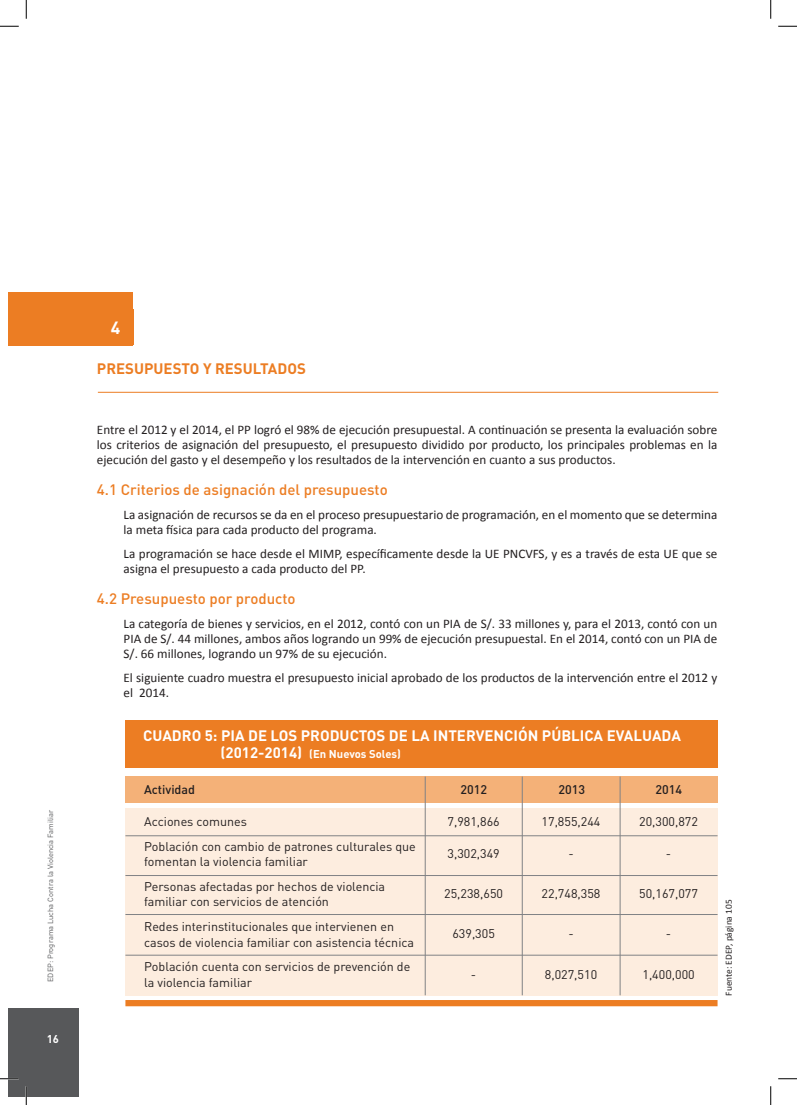
<style>
.page{position:relative;width:797px;height:1105px;background:#fff}
.page>*{position:absolute;margin:0;border:0;box-sizing:border-box;transform-origin:0 0}
.t1{font:700 17.5px "DIN Pro";color:#fff}
.t2{font:500 15px "DIN Pro";color:#ec7d23}
.t3{font:700 15px "DIN Pro";color:#fff}
.t4{font:700 15px "DIN Pro";color:#ec7d23}
.t5{font:13.12px/15px "Calibri";color:#231f20}
.t6{font:12.5px/24.5px "DIN Pro";color:#231f20}
.t7{font:500 12.5px "DIN Pro";color:#231f20}
.t8{font:700 11.25px "DIN Pro";color:#fff}
.t9{font:9.38px "Calibri";color:#231f20}
.t10{font:7.5px "DIN Pro";color:#57585a}
.s1{font-size:15px}
</style>
<div class="page">
<div style="left:9px;top:1008px;width:70px;height:88px;background:#57585a"></div>
<div style="left:9px;top:292px;width:124px;height:53px;background:#ec7d23"></div>
<hr style="left:98px;top:392px;width:620px;height:1px;background:#ec7d23">
<div style="left:125px;top:776px;width:592px;height:27px;background:#f4b178"></div>
<div style="left:125px;top:808px;width:592px;height:187px;background:#fdeddf"></div>
<hr style="left:425px;top:776px;width:1px;height:219px;background:#808285">
<hr style="left:522px;top:776px;width:1px;height:219px;background:#808285">
<hr style="left:619px;top:776px;width:1px;height:219px;background:#808285">
<hr style="left:125px;top:835px;width:592px;height:1px;background:#808285">
<hr style="left:125px;top:875px;width:592px;height:1px;background:#808285">
<hr style="left:125px;top:914px;width:592px;height:1px;background:#808285">
<hr style="left:125px;top:955px;width:592px;height:1px;background:#808285">
<div style="left:125px;top:720px;width:593px;height:48px;background:#ec7d23"></div>
<div style="left:125px;top:1000px;width:592px;height:6px;background:#ec7d23"></div>
<svg style="left:0;top:25px;width:19px;height:2px"></svg>
<svg style="left:778px;top:25px;width:19px;height:2px"></svg>
<svg style="left:0;top:1078px;width:18px;height:1px"></svg>
<svg style="left:778px;top:1078px;width:19px;height:1px"></svg>
<svg style="left:25px;top:0;width:2px;height:19px"></svg>
<svg style="left:25px;top:1086px;width:2px;height:19px"></svg>
<svg style="left:770px;top:0;width:1px;height:19px"></svg>
<svg style="left:770px;top:1086px;width:1px;height:19px"></svg>
<p class="t10" style="left:45px;top:982px;width:173px;rotate:-90deg">EDEP: Programa Lucha Contra la Violencia Familiar</p>
<p class="t8" style="left:47px;top:1031px;width:14px">16</p>
<h1 class="t1" style="left:111px;top:316px;width:11px">4</h1>
<p class="t4" style="left:97px;top:359px;width:210px">PRESUPUESTO Y RESULTADOS</p>
<p class="t5" style="left:97px;top:421px;width:622px;text-align:justify">Entre el 2012 y el 2014, el PP logró el 98% de ejecución presupuestal. A continuación se presenta la evaluación sobre los criterios de asignación del presupuesto, el presupuesto dividido por producto, los principales problemas en la ejecución del gasto y el desempeño y los resultados de la intervención en cuanto a sus productos.</p>
<p class="t2" style="left:97px;top:479px;width:292px">4. 1 Criterios de asignación del presupuesto</p>
<p class="t5" style="left:124px;top:506px;width:595px">La asignación de recursos se da en el proceso presupuestario de programación, en el momento que se determina la meta física para cada producto del programa.</p>
<p class="t5" style="left:124px;top:545px;width:595px">La programación se hace desde el MIMP, específicamente desde la UE PNCVFS, y es a través de esta UE que se asigna el presupuesto a cada producto del PP.</p>
<p class="t2" style="left:97px;top:588px;width:200px">4.2 Presupuesto por producto</p>
<p class="t5" style="left:124px;top:615px;width:595px;text-align:justify">La categoría de bienes y servicios, en el 2012, contó con un PIA de S/. 33 millones y, para el 2013, contó con un PIA de S/. 44 millones, ambos años logrando un 99% de ejecución presupuestal. En el 2014, contó con un PIA de S/. 66 millones, logrando un 97% de su ejecución.</p>
<p class="t5" style="left:124px;top:669px;width:595px">El siguiente cuadro muestra el presupuesto inicial aprobado de los productos de la intervención entre el 2012 y el 2014.</p>
<p class="t3" style="left:143px;top:726px;width:539px">CUADRO 5: PIA DE LOS PRODUCTOS DE LA INTERVENCIÓN PÚBLICA EVALUADA</p>
<p class="t8" style="left:221px;top:746px;width:182px"><span class="s1">(2012-2014)</span> (En Nuevos Soles)</p>
<p class="t7" style="left:144px;top:780px;width:53px">Actividad</p>
<p class="t7" style="left:460px;top:780px;width:28px">2012</p>
<p class="t7" style="left:558px;top:780px;width:28px">2013</p>
<p class="t7" style="left:655px;top:780px;width:28px">2014</p>
<p class="t6" style="left:144px;top:809px;width:273px">Acciones comunes<br>Población con cambio de patrones culturales que</p>
<p class="t6" style="left:144px;top:849px;width:242px">fomentan la violencia familiar<br>Personas afectadas por hechos de violencia</p>
<p class="t6" style="left:144px;top:889px;width:251px">familiar con servicios de atención<br>Redes interinstitucionales que intervienen en</p>
<p class="t6" style="left:144px;top:929px;width:271px">casos de violencia familiar con asistencia técnica<br>Población cuenta con servicios de prevención de</p>
<p class="t6" style="left:144px;top:969px;width:109px">la violencia familiar</p>
<p class="t6" style="left:447px;top:809px;width:54px">7,981,866</p>
<p class="t6" style="left:447px;top:841px;width:54px">3,302,349</p>
<p class="t6" style="left:444px;top:881px;width:60px">25,238,650</p>
<p class="t6" style="left:452px;top:921px;width:44px">639,305</p>
<p class="t6" style="left:471px;top:961px;width:7px">-</p>
<p class="t6" style="left:541px;top:809px;width:60px">17,855,244</p>
<p class="t6" style="left:568px;top:841px;width:7px">-</p>
<p class="t6" style="left:541px;top:881px;width:60px">22,748,358</p>
<p class="t6" style="left:568px;top:921px;width:7px">-</p>
<p class="t6" style="left:545px;top:961px;width:54px">8,027,510</p>
<p class="t6" style="left:639px;top:809px;width:60px">20,300,872</p>
<p class="t6" style="left:666px;top:841px;width:7px">-</p>
<p class="t6" style="left:639px;top:881px;width:60px">50,167,077</p>
<p class="t6" style="left:666px;top:921px;width:7px">-</p>
<p class="t6" style="left:642px;top:961px;width:54px">1,400,000</p>
<p class="t9" style="left:722px;top:995px;width:97px;rotate:-90deg">Fuente: EDEP, página 105</p>
</div>
